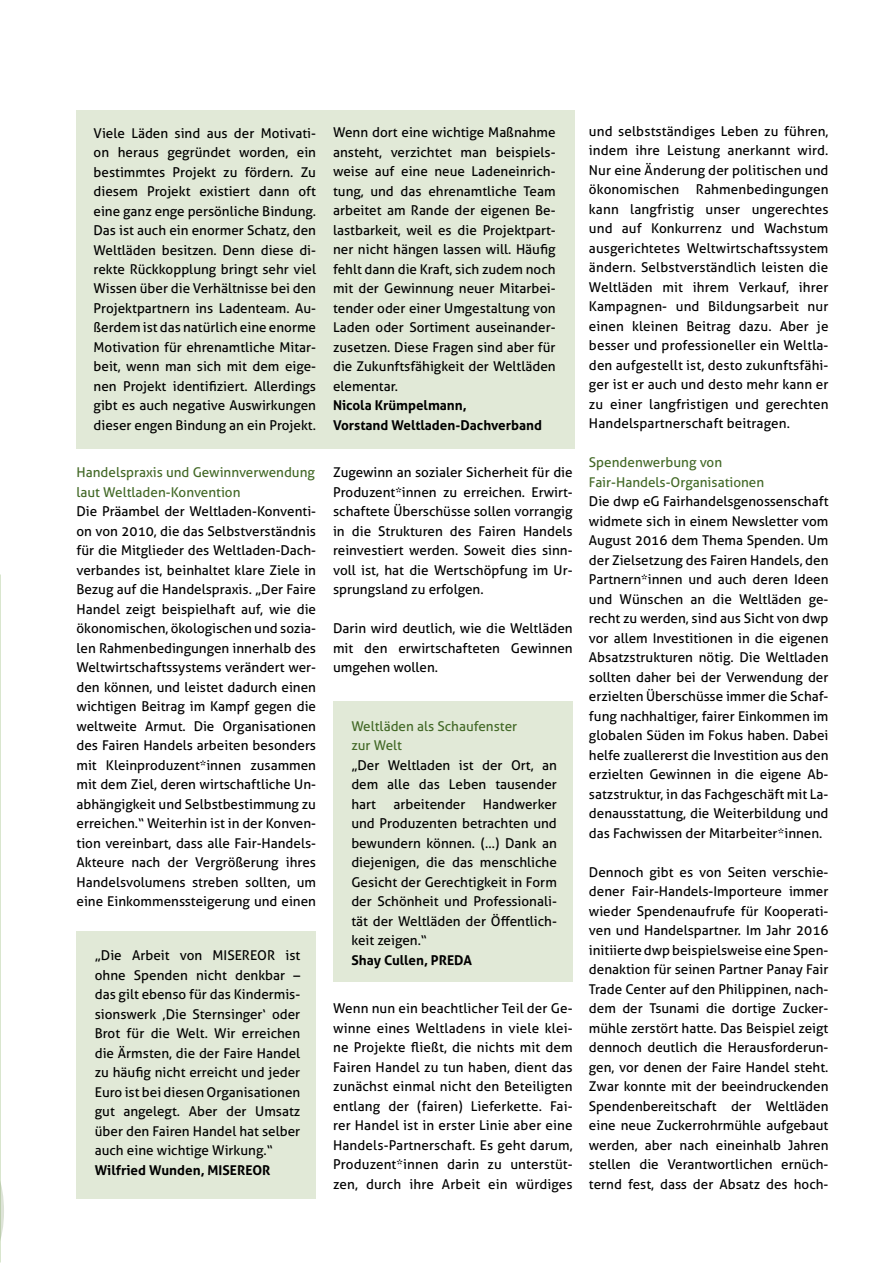
<style>
.page{position:relative;width:893px;height:1263px;background:#fff}
.page>*{position:absolute;margin:0;border:0;box-sizing:border-box;transform-origin:0 0}
.t1{font:13.5px/19.5px "Aller";color:#000;text-align:justify}
.t2{font:13.5px/19.5px "Aller";color:#436927}
.t3{font:700 13.5px/19.5px "Aller";color:#000}
</style>
<div class="page">
<svg style="left:0;top:575px;width:4px;height:688px"></svg>
<div style="left:77px;top:111px;width:498px;height:338px;background:#e1e9d7"></div>
<div style="left:77px;top:931px;width:239px;height:268px;background:#e1e9d7"></div>
<div style="left:333px;top:702px;width:240px;height:280px;background:#e1e9d7"></div>
<p class="t1" style="left:94px;top:123px;width:224px">Viele Läden sind aus der Motivati&shy;on heraus gegründet worden, ein bestimmtes Projekt zu fördern. Zu diesem Projekt existiert dann oft eine ganz enge persönliche Bindung.<br>Das ist auch ein enormer Schatz, den Weltläden besitzen. Denn diese di&shy;rekte Rückkopplung bringt sehr viel Wissen über die Verhältnisse bei den Projektpartnern ins Ladenteam. Au&shy;ßerdem ist das natürlich eine enorme Motivation für ehrenamtliche Mitar&shy;beit, wenn man sich mit dem eige&shy;nen Projekt identifiziert. Allerdings gibt es auch negative Auswirkungen dieser engen Bindung an ein Projekt.</p>
<p class="t1" style="left:333px;top:123px;width:224px">Wenn dort eine wichtige Maßnahme ansteht, verzichtet man beispiels&shy;weise auf eine neue Ladeneinrich&shy;tung, und das ehrenamtliche Team arbeitet am Rande der eigenen Be&shy;lastbarkeit, weil es die Projektpart&shy;ner nicht hängen lassen will. Häufig fehlt dann die Kraft, sich zudem noch mit der Gewinnung neuer Mitarbei&shy;tender oder einer Umgestaltung von Laden oder Sortiment auseinander&shy;zusetzen. Diese Fragen sind aber für die Zukunftsfähigkeit der Weltläden elementar.</p>
<p class="t3" style="left:333px;top:396px;width:210px">Nicola Krümpelmann,<br>Vorstand Weltladen-Dachverband</p>
<p class="t2" style="left:77px;top:463px;width:240px">Handelspraxis und Gewinnverwendung laut Weltladen-Konvention</p>
<p class="t1" style="left:77px;top:502px;width:241px">Die Präambel der Weltladen-Konventi&shy;on von 2010, die das Selbstverständnis für die Mitglieder des Weltladen-Dach&shy;verbandes ist, beinhaltet klare Ziele in Bezug auf die Handelspraxis. „Der Faire Handel zeigt beispielhaft auf, wie die ökonomischen, ökologischen und sozia&shy;len Rahmenbedingungen innerhalb des Weltwirtschaftssystems verändert wer&shy;den können, und leistet dadurch einen wichtigen Beitrag im Kampf gegen die weltweite Armut. Die Organisationen des Fairen Handels arbeiten besonders mit Kleinproduzent*innen zusammen mit dem Ziel, deren wirtschaftliche Un&shy;abhängigkeit und Selbstbestimmung zu erreichen.“ Weiterhin ist in der Konven&shy;tion vereinbart, dass alle Fair-Handels-Akteure nach der Vergrößerung ihres Handelsvolumens streben sollten, um eine Einkommenssteigerung und einen</p>
<p class="t1" style="left:95px;top:946px;width:207px">„Die Arbeit von MISEREOR ist ohne Spenden nicht denkbar – das gilt ebenso für das Kindermis&shy;sionswerk ‚Die Sternsinger‘ oder Brot für die Welt. Wir erreichen die Ärmsten, die der Faire Handel zu häufig nicht erreicht und jeder Euro ist bei diesen Organisationen gut angelegt. Aber der Umsatz über den Fairen Handel hat selber auch eine wichtige Wirkung.“</p>
<p class="t3" style="left:95px;top:1160px;width:177px">Wilfried Wunden, MISEREOR</p>
<p class="t1" style="left:333px;top:463px;width:241px">Zugewinn an sozialer Sicherheit für die Produzent*innen zu erreichen. Erwirt&shy;schaftete Überschüsse sollen vorrangig in die Strukturen des Fairen Handels reinvestiert werden. Soweit dies sinn&shy;voll ist, hat die Wertschöpfung im Ur&shy;sprungsland zu erfolgen.</p>
<p class="t1" style="left:333px;top:619px;width:241px">Darin wird deutlich, wie die Weltläden mit den erwirtschafteten Gewinnen umgehen wollen.</p>
<p class="t2" style="left:351px;top:716px;width:167px">Weltläden als Schaufenster zur Welt</p>
<p class="t1" style="left:351px;top:755px;width:207px">„Der Weltladen ist der Ort, an dem alle das Leben tausender hart</p>
<p class="t1" style="left:351px;top:794px;width:207px;text-indent:132px">Handwerker und Produzenten betrachten und bewundern können. (…) Dank an diejenigen, die das menschliche Gesicht der Gerechtigkeit in Form der Schönheit und Professionali&shy;tät der Weltläden der Öffentlich&shy;keit zeigen.“</p>
<p class="t3" style="left:351px;top:950px;width:122px">Shay Cullen, PREDA</p>
<p class="t1" style="left:393px;top:794px;width:73px">arbeitender</p>
<p class="t1" style="left:333px;top:999px;width:241px">Wenn nun ein beachtlicher Teil der Ge&shy;winne eines Weltladens in viele klei&shy;ne Projekte fließt, die nichts mit dem Fairen Handel zu tun haben, dient das zunächst einmal nicht den Beteiligten entlang der (fairen) Lieferkette. Fai&shy;rer Handel ist in erster Linie aber eine Handels-Partnerschaft. Es geht darum, Produzent*innen darin zu unterstüt&shy;zen, durch ihre Arbeit ein würdiges</p>
<p class="t1" style="left:589px;top:121px;width:241px">und selbstständiges Leben zu führen, indem ihre Leistung anerkannt wird.<br>Nur eine Änderung der politischen und ökonomischen Rahmenbedingungen kann langfristig unser ungerechtes und auf Konkurrenz und Wachstum ausgerichtetes Weltwirtschaftssystem ändern. Selbstverständlich leisten die Weltläden mit ihrem Verkauf, ihrer Kampagnen- und Bildungsarbeit nur einen kleinen Beitrag dazu. Aber je besser und professioneller ein Weltla&shy;den aufgestellt ist, desto zukunftsfähi&shy;ger ist er auch und desto mehr kann er zu einer langfristigen und gerechten Handelspartnerschaft beitragen.</p>
<p class="t2" style="left:589px;top:453px;width:177px">Spendenwerbung von<br>Fair-Handels-Organisationen</p>
<p class="t1" style="left:589px;top:492px;width:241px">Die dwp eG Fairhandelsgenossenschaft widmete sich in einem Newsletter vom August 2016 dem Thema Spenden. Um der Zielsetzung des Fairen Handels, den Partnern*innen und auch deren Ideen und Wünschen an die Weltläden ge&shy;recht zu werden, sind aus Sicht von dwp vor allem Investitionen in die eigenen Absatzstrukturen nötig. Die Weltladen sollten daher bei der Verwendung der erzielten Überschüsse immer die Schaf&shy;fung nachhaltiger, fairer Einkommen im globalen Süden im Fokus haben. Dabei helfe zuallererst die Investition aus den erzielten Gewinnen in die eigene Ab&shy;satzstruktur, in das Fachgeschäft mit La&shy;denausstattung, die Weiterbildung und das Fachwissen der Mitarbeiter*innen.</p>
<p class="t1" style="left:589px;top:862px;width:241px">Dennoch gibt es von Seiten verschie&shy;dener Fair-Handels-Importeure immer wieder Spendenaufrufe für Kooperati&shy;ven und Handelspartner. Im Jahr 2016 initiierte dwp beispielsweise eine Spen&shy;denaktion für seinen Partner Panay Fair Trade Center auf den Philippinen, nach&shy;dem der Tsunami die dortige Zucker&shy;mühle zerstört hatte. Das Beispiel zeigt dennoch deutlich die Herausforderun&shy;gen, vor denen der Faire Handel steht.<br>Zwar konnte mit der beeindruckenden Spendenbereitschaft der Weltläden eine neue Zuckerrohrmühle aufgebaut werden, aber nach eineinhalb Jahren stellen die Verantwortlichen ernüch&shy;ternd fest, dass der Absatz des hoch-</p>
</div>
